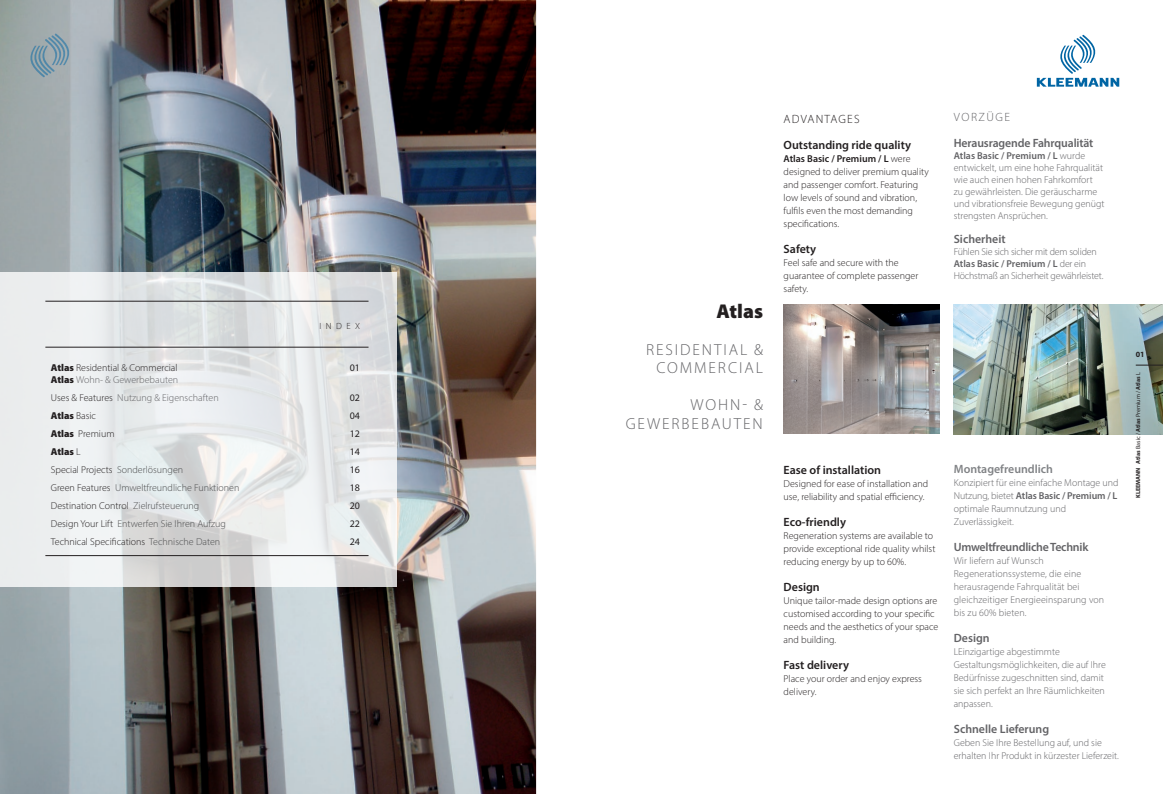
<style>
.page{position:relative;width:1163px;height:794px;background:#fff}
.page>*{position:absolute;margin:0;border:0;box-sizing:border-box;transform-origin:0 0}
.t1{font:900 20px "Myriad Pro";color:#231f20}
.t2{font:300 16px/18.4px "Myriad Pro";letter-spacing:.12em;color:#636366;text-align:right}
.t3{font:600 12px "Myriad Pro";letter-spacing:-.01em;color:#636366}
.t4{font:600 12px "Myriad Pro";color:#231f20}
.t5{font:600 12px "Myriad Pro";color:#808285}
.t6{font:300 12px "Myriad Pro";letter-spacing:.1em;color:#231f20}
.t7{font:300 12px "Myriad Pro";letter-spacing:.12em;color:#636366}
.t8{font:300 10px/13px "Myriad Pro";color:#231f20}
.t9{font:300 10px/13px "Myriad Pro";color:#636366}
.t10{font:300 10px/12px "Myriad Pro";letter-spacing:-.02em;color:#636366}
.t11{font:300 10px "Myriad Pro";color:#4b4c4d}
.t12{font:600 10px "Myriad Pro";letter-spacing:-.01em;color:#636366}
.t13{font:10px "Myriad Pro";color:#231f20}
.t14{font:900 10px "Myriad Pro";color:#231f20}
.t15{font:300 9px "Myriad Pro";letter-spacing:.5em;color:#231f20}
.t16{font:700 8px "Myriad Pro";color:#231f20}
.t17{font:700 6px "Myriad Pro";color:#231f20}
.s1{font-weight:900}
.s2{font-weight:900;color:#231f20}
.s3{color:#231f20}
.s4{font-weight:300}
.s5{color:#4b4c4d}
.s6{font-weight:600}
.s7{font-weight:400}
</style>
<div class="page">
<img style="left:0;top:0;width:536px;height:794px">
<svg style="left:0;top:272px;width:397px;height:315px;fill:#e8ecec"></svg>
<hr style="left:45px;top:347px;width:323px;height:1px;background:#231f20">
<hr style="left:45px;top:301px;width:323px;height:1px;background:#231f20">
<hr style="left:45px;top:555px;width:323px;height:1px;background:#231f20">
<img style="left:953px;top:304px;width:209px;height:130px">
<img style="left:783px;top:304px;width:156px;height:130px">
<svg style="left:1135px;top:365px;width:27px;height:1px"></svg>
<svg style="left:1036px;top:35px;width:83px;height:52px"></svg>
<svg style="left:29px;top:33px;width:41px;height:44px;background:#8ca1ac"></svg>
<p class="t15" style="left:319px;top:321px;width:42px">INDEX</p>
<p class="t8" style="left:51px;top:361px;width:128px"><span class="s1">Atlas</span> Residential &amp; Commercial</p>
<p class="t13" style="left:350px;top:362px;width:12px">01</p>
<p class="t9" style="left:51px;top:371px;width:169px;line-height:18px"><span class="s2">Atlas</span> Wohn- &amp; Gewerbebauten<br><span class="s3">Uses &amp; Features</span> Nutzung &amp; Eigenschaften</p>
<p class="t13" style="left:350px;top:392px;width:12px">02</p>
<p class="t14" style="left:51px;top:409px;width:47px">Atlas <span class="s4">Basic</span></p>
<p class="t13" style="left:350px;top:410px;width:12px">04</p>
<p class="t8" style="left:51px;top:427px;width:65px"><span class="s1">Atlas</span> Premium</p>
<p class="t13" style="left:350px;top:428px;width:12px">12</p>
<p class="t14" style="left:51px;top:445px;width:31px">Atlas <span class="s4">L</span></p>
<p class="t13" style="left:350px;top:446px;width:12px">14</p>
<p class="t8" style="left:51px;top:463px;width:134px">Special Projects <span class="s5">Sonderlösungen</span></p>
<p class="t13" style="left:350px;top:464px;width:12px">16</p>
<p class="t11" style="left:51px;top:482px;width:190px"><span class="s3">Green Features</span> Umweltfreundliche Funktionen</p>
<p class="t13" style="left:350px;top:482px;width:12px">18</p>
<p class="t8" style="left:51px;top:499px;width:150px">Destination Control <span class="s5">Zielrufsteuerung</span></p>
<p class="t13" style="left:350px;top:500px;width:12px">20</p>
<p class="t11" style="left:51px;top:518px;width:177px"><span class="s3">Design Your Lift</span> Entwerfen Sie Ihren Aufzug</p>
<p class="t13" style="left:350px;top:518px;width:12px">22</p>
<p class="t8" style="left:51px;top:535px;width:171px">Technical Specifications <span class="s5">Technische Daten</span></p>
<p class="t13" style="left:350px;top:536px;width:12px">24</p>
<p class="t1" style="left:716px;top:298px;width:48px">Atlas</p>
<p class="t2" style="left:646px;top:340px;width:118px">RESIDENTIAL &amp;<br>COMMERCIAL</p>
<p class="t2" style="left:690px;top:395px;width:74px">WOHN- &amp;</p>
<p class="t2" style="left:625px;top:414px;width:139px">GEWERBEBAUTEN</p>
<p class="t6" style="left:783px;top:111px;width:77px">ADVANTAGES</p>
<p class="t4" style="left:783px;top:137px;width:129px">Οutstanding ride quality</p>
<p class="t8" style="left:783px;top:152px;width:147px"><span class="s6">Atlas Basic / Premium / L</span> were designed to deliver premium quality and passenger comfort. Featuring low levels of sound and vibration, fulfils even the most demanding specifications.</p>
<p class="t4" style="left:783px;top:241px;width:34px">Safety</p>
<p class="t8" style="left:783px;top:256px;width:136px">Feel safe and secure with the guarantee of complete passenger safety.</p>
<p class="t7" style="left:953px;top:110px;width:57px">VORZÜGE</p>
<p class="t3" style="left:953px;top:135px;width:141px">Herausragende Fahrqualität</p>
<p class="t9" style="left:953px;top:150px;width:152px;line-height:12px"><span class="s6">Atlas Basic / Premium / L</span> wurde entwickelt, um eine hohe Fahrqualität wie auch einen hohen Fahrkomfort zu gewährleisten. Die geräuscharme und vibrationsfreie Bewegung genügt strengsten Ansprüchen.</p>
<p class="t3" style="left:953px;top:231px;width:53px">Sicherheit</p>
<p class="t10" style="left:953px;top:246px;width:151px">Fühlen Sie sich sicher mit dem soliden<br><span class="s6">Atlas Basic / Premium / L</span> der ein<br>Höchstmaß an Sicherheit gewährleistet.</p>
<p class="t4" style="left:783px;top:462px;width:99px">Ease of installation</p>
<p class="t8" style="left:783px;top:477px;width:146px">Designed for ease of installation and use, reliability and spatial efficiency.</p>
<p class="t4" style="left:783px;top:514px;width:64px">Eco-friendly</p>
<p class="t8" style="left:783px;top:529px;width:153px">Regeneration systems are available to provide exceptional ride quality whilst reducing energy by up to 60%.</p>
<p class="t4" style="left:783px;top:579px;width:38px">Design</p>
<p class="t8" style="left:783px;top:594px;width:156px">Unique tailor-made design options are customised according to your specific needs and the aesthetics of your space and building.</p>
<p class="t4" style="left:783px;top:657px;width:67px">Fast delivery</p>
<p class="t8" style="left:783px;top:672px;width:140px">Place your order and enjoy express delivery.</p>
<p class="t5" style="left:953px;top:461px;width:101px">Montagefreundlich</p>
<p class="t9" style="left:953px;top:476px;width:166px">Konzipiert für eine einfache Montage und</p>
<p class="t12" style="left:953px;top:489px;width:165px"><span class="s4">Nutzung, bietet</span> Atlas Basic / Premium / L</p>
<p class="t9" style="left:953px;top:502px;width:114px">optimale Raumnutzung und<br>Zuverlässigkeit.</p>
<p class="t3" style="left:953px;top:539px;width:136px">Umweltfreundliche Technik</p>
<p class="t9" style="left:953px;top:554px;width:152px">Wir liefern auf Wunsch<br>Regenerationssysteme, die eine herausragende Fahrqualität bei gleichzeitiger Energieeinsparung von bis zu 60% bieten.</p>
<p class="t3" style="left:953px;top:630px;width:37px">Design</p>
<p class="t9" style="left:953px;top:645px;width:153px">LEinzigartige abgestimmte<br>Gestaltungsmöglichkeiten, die auf Ihre<br>Bedürfnisse zugeschnitten sind, damit sie sich perfekt an Ihre Räumlichkeiten anpassen.</p>
<p class="t3" style="left:953px;top:721px;width:97px">Schnelle Lieferung</p>
<p class="t9" style="left:953px;top:736px;width:167px">Geben Sie Ihre Bestellung auf, und sie erhalten Ihr Produkt in kürzester Lieferzeit.</p>
<p class="t16" style="left:1135px;top:350px;width:10px">01</p>
<p class="t17" style="left:1134px;top:498px;width:127px;rotate:-90deg">KLEEMANN Atlas <span class="s7">Basic /</span> Atlas <span class="s7">Premium /</span> Atlas <span class="s7">L</span></p>
</div>
